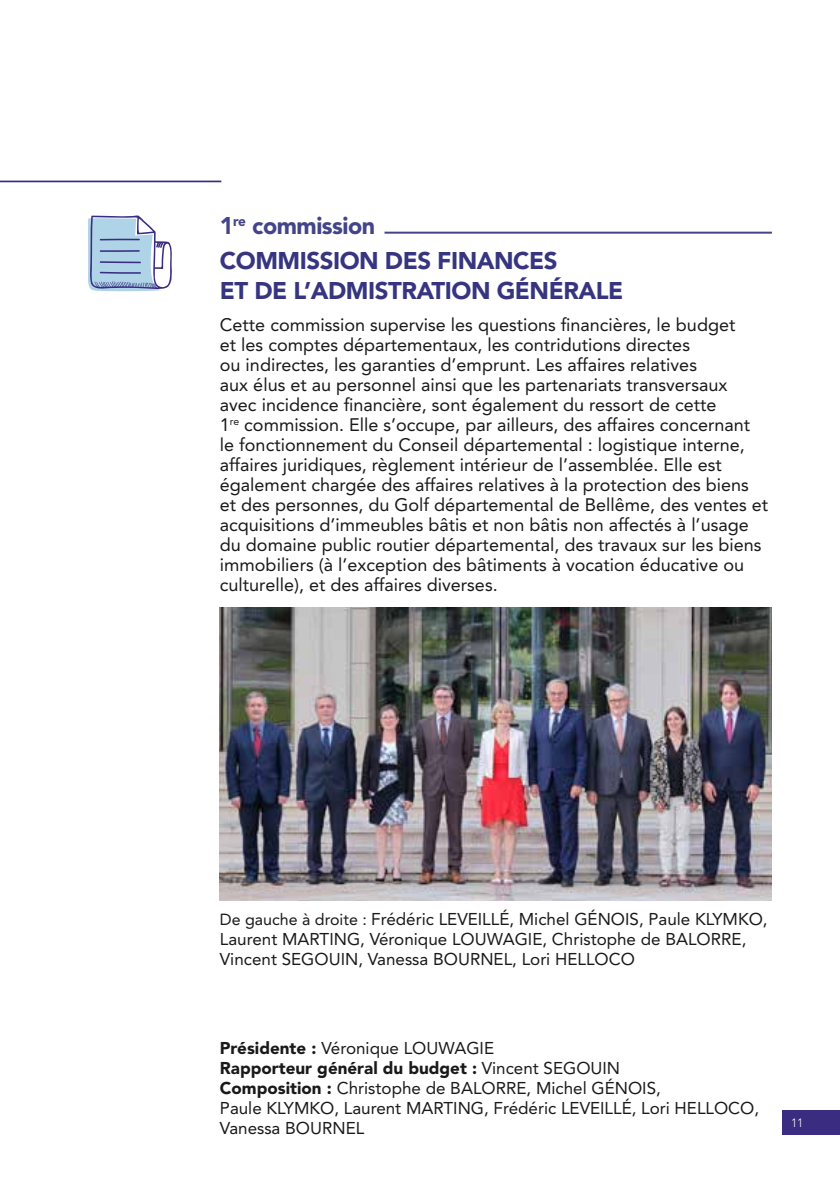
<style>
.page{position:relative;width:840px;height:1191px;background:#fff}
.page>*{position:absolute;margin:0;border:0;box-sizing:border-box;transform-origin:0 0}
.t1{font:900 24px/35.6px "Avenir LT Std";letter-spacing:-.02em;color:#373580}
.t2{font:18px/20px "Avenir LT Std";color:#191919}
.t3{font:17px/20px "Avenir LT Std";color:#191919}
.t4{font:300 12px "Avenir LT Std";color:#fff}
.s1{color:#44448a}
.s2{font-size:16px}
.s3{font-weight:900}
</style>
<div class="page">
<hr style="left:0;top:181px;width:221px;height:1px;background:#392c81">
<hr style="left:384px;top:232px;width:387px;height:2px;background:#44448a">
<svg style="left:88px;top:215px;width:84px;height:77px"></svg>
<hr style="left:99px;top:238px;width:41px;height:2px;background:#392c81">
<hr style="left:99px;top:250px;width:41px;height:2px;background:#392c81">
<hr style="left:99px;top:261px;width:42px;height:2px;background:#392c81">
<hr style="left:99px;top:272px;width:42px;height:2px;background:#392c81">
<img style="left:220px;top:608px;width:551px;height:293px">
<h1 class="t1" style="left:220px;top:207px;width:339px"><span class="s1">1</span><sup>re</sup> <span class="s1">commission<br></span>COMMISSION DES FINANCES</h1>
<h1 class="t1" style="left:220px;top:273px;width:404px">ET DE L’ADMISTRATION GÉNÉRALE</h1>
<p class="t2" style="left:220px;top:314px;width:549px">Cette commission supervise les questions financières, le budget<br>et les comptes départementaux, les contridutions directes<br>ou indirectes, les garanties d’emprunt. Les affaires relatives<br>aux élus et au personnel ainsi que les partenariats transversaux avec incidence financière, sont également du ressort de cette<br>1<sup>re</sup> commission. Elle s’occupe, par ailleurs, des affaires concernant le fonctionnement du Conseil départemental : logistique interne, affaires juridiques, règlement intérieur de l’assemblée. Elle est également chargée des affaires relatives à la protection des biens et des personnes, du Golf départemental de Bellême, des ventes et acquisitions d’immeubles bâtis et non bâtis non affectés à l’usage du domaine public routier départemental, des travaux sur les biens immobiliers (à l’exception des bâtiments à vocation éducative ou culturelle), et des affaires diverses.</p>
<p class="t3" style="left:220px;top:909px;width:549px"><span class="s2">De gauche à droite :</span> Frédéric LEVEILLÉ, Michel GÉNOIS, Paule KLYMKO,<br>Laurent MARTING, Véronique LOUWAGIE, Christophe de BALORRE,<br>Vincent SEGOUIN, Vanessa BOURNEL, Lori HELLOCO</p>
<p class="t3" style="left:220px;top:1038px;width:540px"><span class="s3">Présidente :</span> Véronique LOUWAGIE<br><span class="s3">Rapporteur général du budget :</span> Vincent SEGOUIN<br><span class="s3">Composition :</span> Christophe de BALORRE, Michel GÉNOIS,<br>Paule KLYMKO, Laurent MARTING, Frédéric LEVEILLÉ, Lori HELLOCO, Vanessa BOURNEL</p>
<p class="t4" style="left:790px;top:1115px;width:14px">11</p>
</div>
